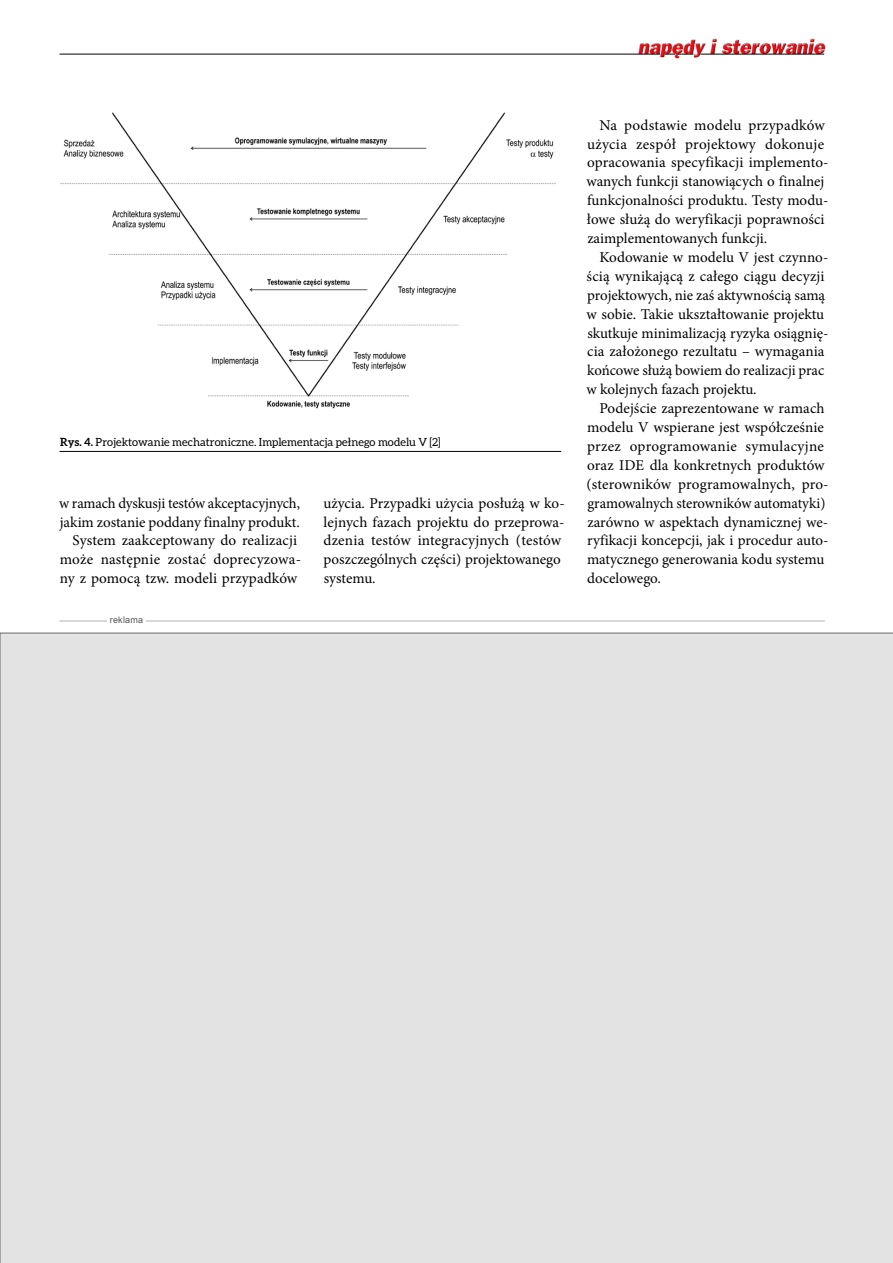
<style>
.page{position:relative;width:893px;height:1263px;background:#fff}
.page>*{position:absolute;margin:0;border:0;box-sizing:border-box;transform-origin:0 0}
.t1{font:15px/18.9px "Minion Pro";color:#000}
.t2{font:11.25px "Aleo";letter-spacing:.005em;color:#000}
.t3{font:9px "Arial";letter-spacing:.02em;color:#575756}
.s1{font-weight:700}
</style>
<div class="page">
<img style="left:636px;top:38px;width:190px;height:21px">
<hr style="left:60px;top:54px;width:600px;height:1px;background:#000">
<svg style="left:665px;top:54px;width:28px;height:1px"></svg>
<hr style="left:700px;top:54px;width:124px;height:1px;background:#000">
<hr style="left:60px;top:621px;width:765px;height:1px;background:#b3b2b2">
<div style="left:107px;top:616px;width:39px;height:10px;background:#fff"></div>
<div style="left:0;top:633px;width:893px;height:630px;background:#e3e3e3"></div>
<hr style="left:60px;top:451px;width:501px;height:1px;background:#000">
<img style="left:60px;top:112px;width:496px;height:297px">
<p class="t2" style="left:60px;top:436px;width:382px"><span class="s1">Rys. 4.</span> Projektowanie mechatroniczne. Implementacja pełnego modelu V [2]</p>
<p class="t1" style="left:59px;top:493px;width:243px;text-align:right">w ramach dyskusji testów akceptacyjnych, jakim zostanie poddany finalny produkt.<br>System zaakceptowany do realizacji może następnie zostać doprecyzowa&shy;ny z pomocą tzw. modeli przypadków</p>
<p class="t1" style="left:323px;top:493px;width:243px">użycia. Przypadki użycia posłużą w ko&shy;lejnych fazach projektu do przeprowa&shy;dzenia testów integracyjnych (testów poszczególnych części) projektowanego systemu.</p>
<p class="t3" style="left:110px;top:614px;width:35px">reklama</p>
<p class="t1" style="left:587px;top:115px;width:243px;text-indent:13px">Na podstawie modelu przypadków użycia zespół projektowy dokonuje opracowania specyfikacji implemento&shy;wanych funkcji stanowiących o finalnej funkcjonalności produktu. Testy modu&shy;łowe służą do weryfikacji poprawności zaimplementowanych funkcji.</p>
<p class="t1" style="left:587px;top:248px;width:243px;text-indent:13px">Kodowanie w modelu V jest czynno&shy;ścią wynikającą z całego ciągu decyzji projektowych, nie zaś aktywnością samą w sobie. Takie ukształtowanie projektu skutkuje minimalizacją ryzyka osiągnię&shy;cia założonego rezultatu – wymagania końcowe służą bowiem do realizacji prac w kolejnych fazach projektu.</p>
<p class="t1" style="left:586px;top:399px;width:244px;text-indent:13px">Podejście zaprezentowane w ramach modelu V wspierane jest współcześnie przez oprogramowanie symulacyjne oraz IDE dla konkretnych produktów (sterowników programowalnych, pro&shy;gramowalnych sterowników automatyki) zarówno w aspektach dynamicznej we&shy;ryfikacji koncepcji, jak i procedur auto&shy;matycznego generowania kodu systemu docelowego.</p>
</div>
